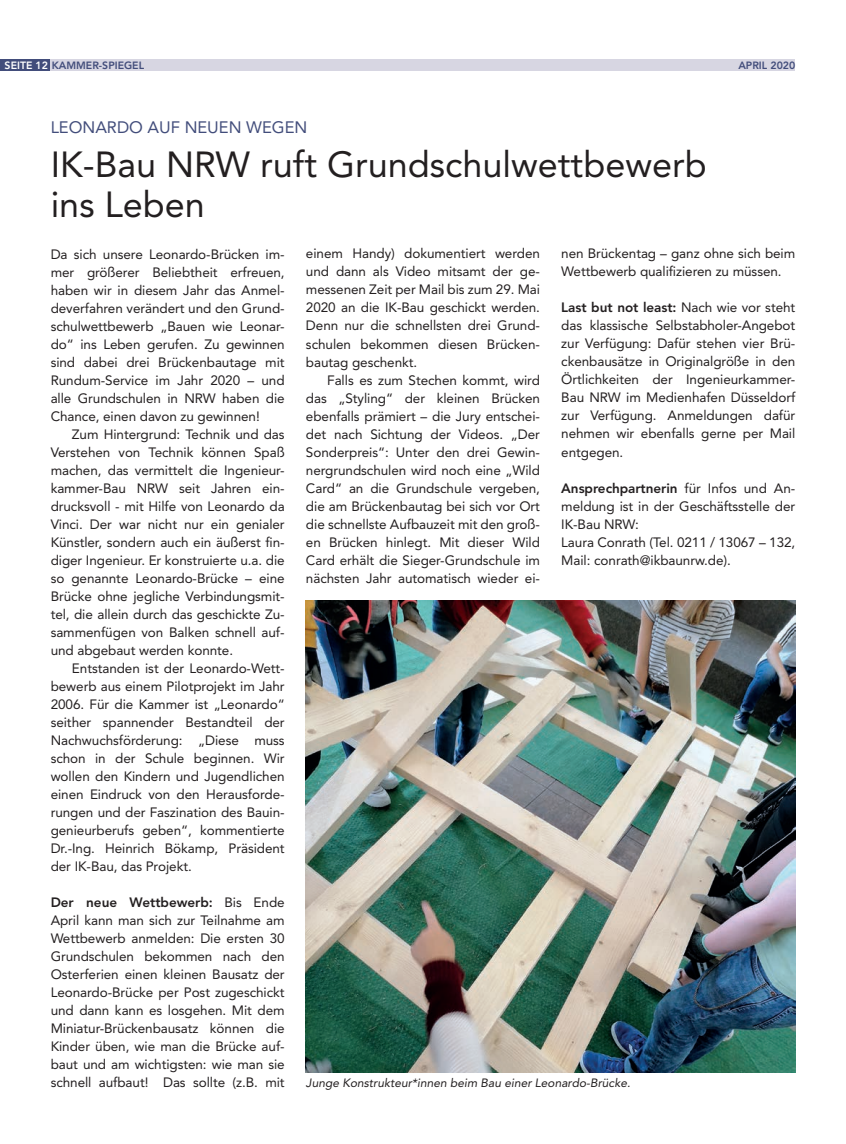
<style>
.page{position:relative;width:846px;height:1144px;background:#fff}
.page>*{position:absolute;margin:0;border:0;box-sizing:border-box;transform-origin:0 0}
.t1{font:36px/40.5px "Avenir LT Std";color:#231f20}
.t2{font:16.5px "Avenir LT Std";color:#424d7b}
.t3{font:13.5px/18px "Avenir LT Std";letter-spacing:-.005em;color:#231f20;text-align:justify}
.t4{font:italic 12px "Avenir LT Std";color:#231f20}
.t5{font:800 10.5px "Avenir LT Std";color:#424d7b}
.s1{color:#fff}
.s2{font-weight:800}
</style>
<div class="page">
<div style="left:49px;top:60px;width:745px;height:11px;background:#d7d6e2"></div>
<div style="left:0;top:60px;width:50px;height:11px;background:#424d7b"></div>
<img style="left:306px;top:600px;width:489px;height:472px">
<p class="t5" style="left:5px;top:60px;width:140px"><span class="s1">SEITE 12</span> KAMMER-SPIEGEL</p>
<p class="t5" style="left:738px;top:60px;width:58px">APRIL 2020</p>
<p class="t2" style="left:51px;top:117px;width:258px">LEONARDO AUF NEUEN WEGEN</p>
<h1 class="t1" style="left:51px;top:144px;width:657px">IK-Bau NRW ruft Grundschulwettbewerb ins Leben</h1>
<p class="t3" style="left:51px;top:245px;width:235px">Da sich unsere Leonardo-Brücken im&shy;mer größerer Beliebtheit erfreuen, haben wir in diesem Jahr das Anmel&shy;deverfahren verändert und den Grund&shy;schulwettbewerb „Bauen wie Leonar&shy;do“ ins Leben gerufen. Zu gewinnen sind dabei drei Brückenbautage mit Rundum-Service im Jahr 2020 – und alle Grundschulen in NRW haben die Chance, einen davon zu gewinnen!</p>
<p class="t3" style="left:51px;top:425px;width:235px;text-indent:21px">Zum Hintergrund: Technik und das Verstehen von Technik können Spaß machen, das vermittelt die Ingenieur&shy;kammer-Bau NRW seit Jahren ein&shy;drucksvoll - mit Hilfe von Leonardo da Vinci. Der war nicht nur ein genialer Künstler, sondern auch ein äußerst fin&shy;diger Ingenieur. Er konstruierte u.a. die so genannte Leonardo-Brücke – eine Brücke ohne jegliche Verbindungsmit&shy;tel, die allein durch das geschickte Zu&shy;sammenfügen von Balken schnell auf&shy;und abgebaut werden konnte.</p>
<p class="t3" style="left:51px;top:659px;width:235px;text-indent:21px">Entstanden ist der Leonardo-Wett&shy;bewerb aus einem Pilotprojekt im Jahr 2006. Für die Kammer ist „Leonardo“ seither spannender Bestandteil der Nachwuchsförderung: „Diese muss schon in der Schule beginnen. Wir wollen den Kindern und Jugendlichen einen Eindruck von den Herausforde&shy;rungen und der Faszination des Bauin&shy;genieurberufs geben“, kommentierte Dr.-Ing. Heinrich Bökamp, Präsident der IK-Bau, das Projekt.</p>
<p class="t3" style="left:51px;top:893px;width:235px"><span class="s2">Der neue Wettbewerb:</span> Bis Ende April kann man sich zur Teilnahme am Wettbewerb anmelden: Die ersten 30<br>Grundschulen bekommen nach den Osterferien einen kleinen Bausatz der Leonardo-Brücke per Post zugeschickt und dann kann es losgehen. Mit dem Miniatur-Brückenbausatz können die Kinder üben, wie man die Brücke auf&shy;baut und am wichtigsten: wie man sie schnell aufbaut! Das sollte (z.B. mit</p>
<p class="t3" style="left:306px;top:245px;width:235px">einem Handy) dokumentiert werden und dann als Video mitsamt der ge&shy;messenen Zeit per Mail bis zum 29. Mai 2020 an die IK-Bau geschickt werden.<br>Denn nur die schnellsten drei Grund&shy;schulen bekommen diesen Brücken&shy;bautag geschenkt.</p>
<p class="t3" style="left:306px;top:371px;width:235px;text-indent:21px">Falls es zum Stechen kommt, wird das „Styling“ der kleinen Brücken ebenfalls prämiert – die Jury entschei&shy;det nach Sichtung der Videos. „Der Sonderpreis“: Unter den drei Gewin&shy;nergrundschulen wird noch eine „Wild Card“ an die Grundschule vergeben, die am Brückenbautag bei sich vor Ort die schnellste Aufbauzeit mit den groß&shy;en Brücken hinlegt. Mit dieser Wild Card erhält die Sieger-Grundschule im nächsten Jahr automatisch wieder ei-</p>
<p class="t3" style="left:561px;top:245px;width:235px">nen Brückentag – ganz ohne sich beim<br>Wettbewerb qualifizieren zu müssen.</p>
<p class="t3" style="left:561px;top:299px;width:235px"><span class="s2">Last but not least:</span> Nach wie vor steht das klassische Selbstabholer-Angebot zur Verfügung: Dafür stehen vier Brü&shy;ckenbausätze in Originalgröße in den Örtlichkeiten der Ingenieurkammer-Bau NRW im Medienhafen Düsseldorf zur Verfügung. Anmeldungen dafür nehmen wir ebenfalls gerne per Mail entgegen.</p>
<p class="t3" style="left:561px;top:479px;width:235px;text-align:left"><span class="s2">Ansprechpartnerin</span> für Infos und An&shy;meldung ist in der Geschäftsstelle der<br>IK-Bau NRW:<br>Laura Conrath (Tel. 0211 / 13067 – 132,<br>Mail: conrath@ikbaunrw.de).</p>
<p class="t4" style="left:306px;top:1075px;width:326px">Junge Konstrukteur*innen beim Bau einer Leonardo-Brücke.</p>
</div>
